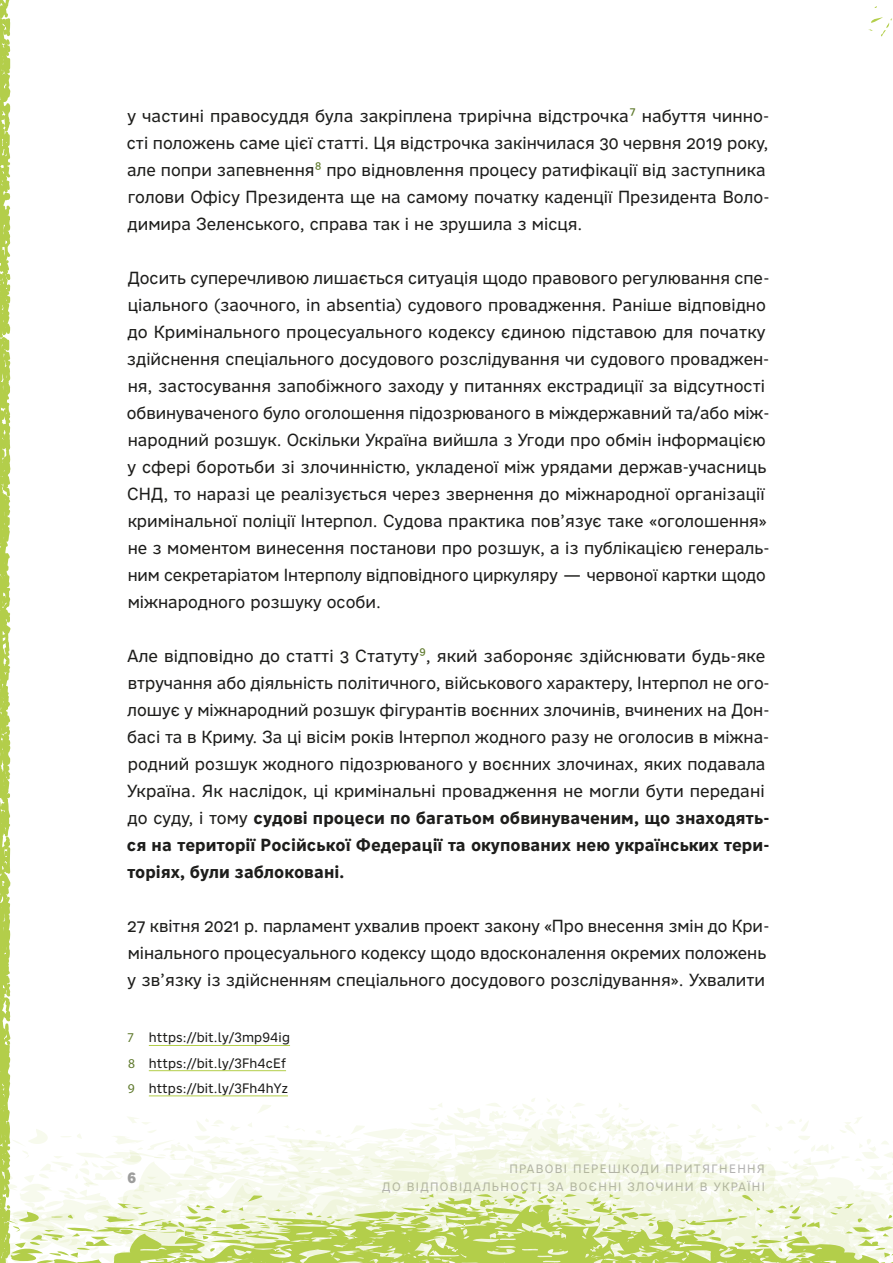
<style>
.page{position:relative;width:893px;height:1263px;background:#fff}
.page>*{position:absolute;margin:0;border:0;box-sizing:border-box;transform-origin:0 0}
.t1{font:17.25px/27px "Nort";color:#1d1d1b}
.t2{font:900 15px "Nort";color:#9d9d9c}
.t3{font:13.5px/25.2px "Nort";letter-spacing:.01em;color:#1d1d1b}
.t4{font:12px/18px "Nort";letter-spacing:.11em;color:#b3b2b2;text-align:right}
.s1{color:#617b2f}
.s2{font-weight:700}
.s3{font-family:"Myriad Pro";color:#617b2f}
</style>
<div class="page">
<svg style="left:0;top:0;width:11px;height:1097px"></svg>
<svg style="left:0;top:1097px;width:862px;height:21px"></svg>
<svg style="left:0;top:1118px;width:893px;height:73px"></svg>
<svg style="left:868px;top:6px;width:24px;height:31px"></svg>
<svg style="left:0;top:1191px;width:893px;height:72px;background:#dce8ae"></svg>
<hr style="left:149px;top:1045px;width:141px;height:1px;background:#b3ce4a">
<hr style="left:149px;top:1070px;width:137px;height:1px;background:#b3ce4a">
<hr style="left:149px;top:1095px;width:139px;height:1px;background:#b3ce4a">
<p class="t1" style="left:127px;top:101px;width:644px">у частині правосуддя була закріплена трирічна відстрочка<span class="s1">7</span> набуття чинно&shy;сті положень саме цієї статті. Ця відстрочка закінчилася 30 червня 2019 року, але попри запевнення<span class="s1">8</span> про відновлення процесу ратифікації від заступника голови Офісу Президента ще на самому початку каденції Президента Воло&shy;димира Зеленського, справа так і не зрушила з місця.</p>
<p class="t1" style="left:127px;top:263px;width:644px">Досить суперечливою лишається ситуація щодо правового регулювання спе&shy;ціального (заочного, in absentia) cудового провадження. Раніше відповідно до Кримінального процесуального кодексу єдиною підставою для початку здійснення спеціального досудового розслідування чи судового проваджен&shy;ня, застосування запобіжного заходу у питаннях екстрадиції за відсутності обвинуваченого було оголошення підозрюваного в міждержавний та/або між&shy;народний розшук. Оскільки Україна вийшла з Угоди про обмін інформацією у сфері боротьби зі злочинністю, укладеної між урядами держав-учасниць СНД, то наразі це реалізується через звернення до міжнародної організації кримінальної поліції Інтерпол. Судова практика пов’язує таке «оголошення» не з моментом винесення постанови про розшук, а із публікацією генераль&shy;ним секретаріатом Інтерполу відповідного циркуляру — червоної картки щодо міжнародного розшуку особи.</p>
<p class="t1" style="left:127px;top:641px;width:644px">Але відповідно до статті 3 Статуту<span class="s1">9</span>, який забороняє здійснювати будь-яке втручання або діяльність політичного, військового характеру, Інтерпол не ого&shy;лошує у міжнародний розшук фігурантів воєнних злочинів, вчинених на Дон&shy;басі та в Криму. За ці вісім років Інтерпол жодного разу не оголосив в міжна&shy;родний розшук жодного підозрюваного у воєнних злочинах, яких подавала Україна. Як наслідок, ці кримінальні провадження не могли бути передані до суду, і тому <span class="s2">судові процеси по багатьом обвинуваченим, що знаходять&shy;ся на території Російської Федерації та окупованих нею українських тери&shy;торіях, були заблоковані.</span></p>
<p class="t1" style="left:127px;top:911px;width:644px">27 квітня 2021 р. парламент ухвалив проект закону «Про внесення змін до Кри&shy;мінального процесуального кодексу щодо вдосконалення окремих положень у зв’язку із здійсненням спеціального досудового розслідування». Ухвалити</p>
<p class="t3" style="left:127px;top:1025px;width:164px"><span class="s3">7</span> https://bit.ly/3mp94ig<br><span class="s3">8</span> https://bit.ly/3Fh4cEf<br><span class="s3">9</span> https://bit.ly/3Fh4hYz</p>
<p class="t2" style="left:128px;top:1168px;width:10px">6</p>
<p class="t4" style="left:382px;top:1159px;width:384px">ПРАВОВІ ПЕРЕШКОДИ ПРИТЯГНЕННЯ<br>ДО ВІДПОВІДАЛЬНОСТІ ЗА ВОЄННІ ЗЛОЧИНИ В УКРАЇНІ</p>
</div>
